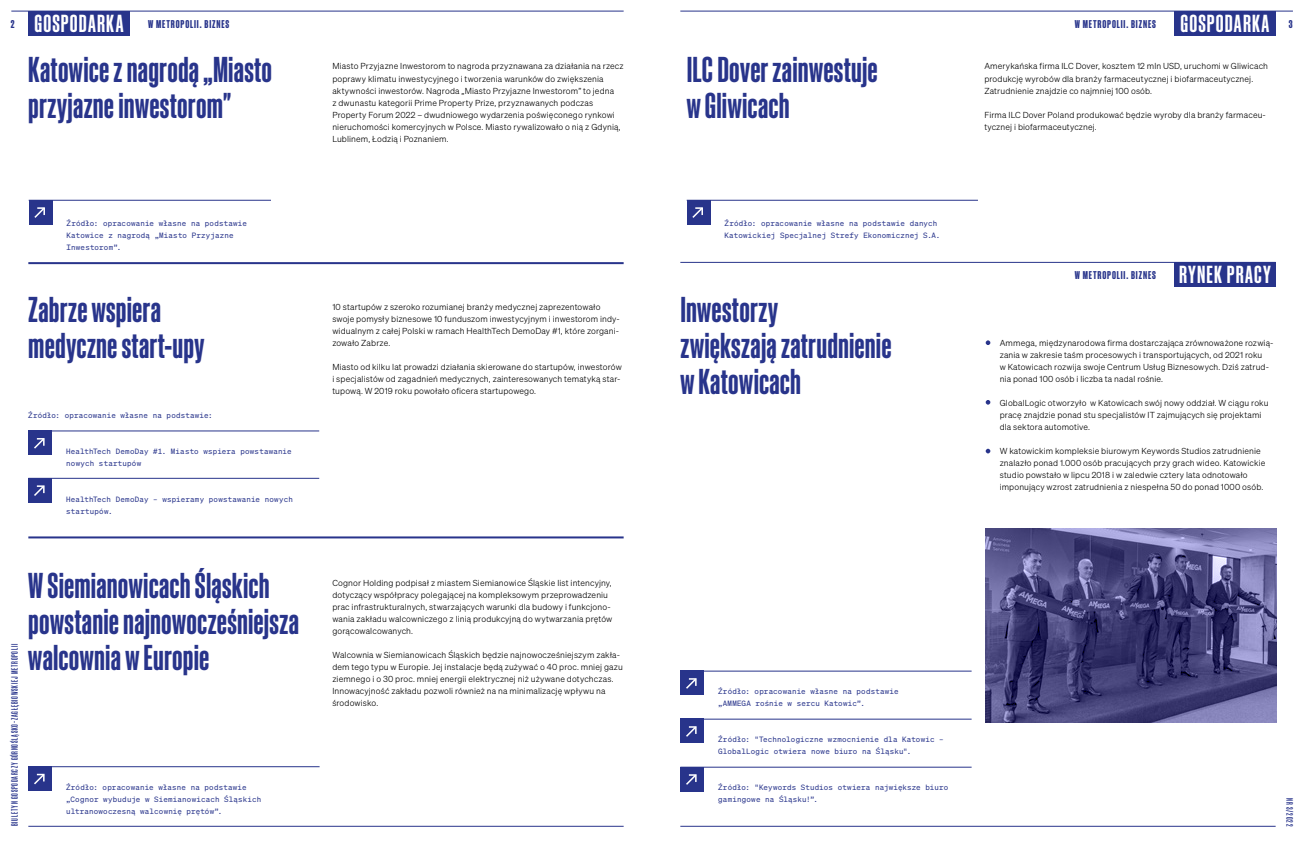
<style>
.page{position:relative;width:1304px;height:851px;background:#fff}
.page>*{position:absolute;margin:0;border:0;box-sizing:border-box;transform-origin:0 0}
.t1{font:600 35px/36px "Sohne Schmal";letter-spacing:.005em;color:#28348b}
.t2{font:600 24px "Sohne Schmal";letter-spacing:.045em;color:#fff}
.t3{font:11px "Sohne Schmal Dreiviertelfett";letter-spacing:.08em;color:#28348b}
.t4{font:9px "Sohne Schmal Kraftig";letter-spacing:.09em;color:#28348b}
.t5{font:8.5px/12px "Sohne Leicht";letter-spacing:.015em;color:#000}
.t6{font:7.5px/12px "Sohne Mono Buch";letter-spacing:.025em;color:#28348b}
.s1{font-family:"Sohne Schmal";font-weight:600;font-size:24px;color:#fff}
</style>
<div class="page">
<hr style="left:11px;top:11px;width:613px;height:1px;background:#28348b">
<hr style="left:680px;top:11px;width:613px;height:1px;background:#28348b">
<div style="left:28px;top:11px;width:102px;height:24px;background:#28348b"></div>
<div style="left:1174px;top:11px;width:102px;height:24px;background:#28348b"></div>
<hr style="left:28px;top:536px;width:596px;height:2px;background:#28348b">
<hr style="left:28px;top:262px;width:596px;height:2px;background:#28348b">
<hr style="left:680px;top:825px;width:596px;height:1px;background:#28348b">
<hr style="left:28px;top:825px;width:596px;height:1px;background:#28348b">
<hr style="left:28px;top:430px;width:291px;height:1px;background:#28348b">
<div style="left:28px;top:430px;width:24px;height:25px;background:#28348b"></div>
<svg style="left:34px;top:438px;width:11px;height:11px"></svg>
<hr style="left:28px;top:478px;width:291px;height:1px;background:#28348b">
<div style="left:28px;top:478px;width:24px;height:24px;background:#28348b"></div>
<svg style="left:34px;top:485px;width:11px;height:11px"></svg>
<hr style="left:680px;top:670px;width:292px;height:1px;background:#28348b">
<div style="left:680px;top:670px;width:24px;height:25px;background:#28348b"></div>
<svg style="left:686px;top:678px;width:11px;height:11px"></svg>
<hr style="left:680px;top:766px;width:292px;height:1px;background:#28348b">
<div style="left:680px;top:766px;width:24px;height:25px;background:#28348b"></div>
<svg style="left:686px;top:774px;width:11px;height:11px"></svg>
<hr style="left:680px;top:718px;width:292px;height:1px;background:#28348b">
<div style="left:680px;top:718px;width:24px;height:25px;background:#28348b"></div>
<svg style="left:686px;top:726px;width:11px;height:11px"></svg>
<hr style="left:28px;top:766px;width:292px;height:1px;background:#28348b">
<div style="left:28px;top:766px;width:24px;height:24px;background:#28348b"></div>
<svg style="left:34px;top:773px;width:11px;height:12px"></svg>
<hr style="left:687px;top:200px;width:291px;height:1px;background:#28348b">
<div style="left:687px;top:200px;width:24px;height:24px;background:#28348b"></div>
<svg style="left:692px;top:207px;width:11px;height:11px"></svg>
<svg style="left:986px;top:528px;width:291px;height:194px;background:#4f4d83"></svg>
<hr style="left:680px;top:262px;width:596px;height:1px;background:#28348b">
<div style="left:1174px;top:262px;width:102px;height:24px;background:#28348b"></div>
<hr style="left:29px;top:200px;width:242px;height:1px;background:#28348b">
<div style="left:29px;top:200px;width:24px;height:24px;background:#28348b"></div>
<svg style="left:34px;top:207px;width:11px;height:11px"></svg>
<svg style="left:986px;top:340px;width:4px;height:5px"></svg>
<svg style="left:986px;top:400px;width:4px;height:4px"></svg>
<svg style="left:986px;top:448px;width:4px;height:5px"></svg>
<p class="t3" style="left:11px;top:18px;width:220px">2 <span class="s1">GOSPODARKA</span> W METROPOLII. BIZNES</p>
<p class="t3" style="left:1075px;top:18px;width:196px">W METROPOLII. BIZNES <span class="s1">GOSPODARKA</span></p>
<h1 class="t1" style="left:28px;top:51px;width:245px">Katowice z nagrodą „Miasto przyjazne inwestorom"</h1>
<p class="t5" style="left:332px;top:60px;width:293px">Miasto Przyjazne Inwestorom to nagroda przyznawana za działania na rzecz poprawy klimatu inwestycyjnego i tworzenia warunków do zwiększenia aktywności inwestorów. Nagroda „Miasto Przyjazne Inwestorom” to jedna<br>z dwunastu kategorii Prime Property Prize, przyznawanych podczas Property Forum 2022 – dwudniowego wydarzenia poświęconego rynkowi nieruchomości komercyjnych w Polsce. Miasto rywalizowało o nią z Gdynią, Lublinem, Łodzią i Poznaniem.</p>
<h1 class="t1" style="left:687px;top:51px;width:192px">ILC Dover zainwestuje w Gliwicach</h1>
<p class="t5" style="left:984px;top:60px;width:285px">Amerykańska firma ILC Dover, kosztem 12 mln USD, uruchomi w Gliwicach produkcję wyrobów dla branży farmaceutycznej i biofarmaceutycznej.<br>Zatrudnienie znajdzie co najmniej 100 osób.</p>
<p class="t5" style="left:984px;top:108px;width:283px">Firma ILC Dover Poland produkować będzie wyroby dla branży farmaceu&shy;tycznej i biofarmaceutycznej.</p>
<p class="t3" style="left:1289px;top:18px;width:5px">3</p>
<p class="t6" style="left:67px;top:217px;width:182px">Źródło: opracowanie własne na podstawie<br>Katowice z nagrodą „Miasto Przyjazne<br>Inwestorom”.</p>
<h1 class="t1" style="left:28px;top:291px;width:178px">Zabrze wspiera medyczne start-upy</h1>
<p class="t6" style="left:28px;top:409px;width:186px">Źródło: opracowanie własne na podstawie:</p>
<p class="t6" style="left:66px;top:445px;width:227px">HealthTech DemoDay #1. Miasto wspiera powstawanie nowych startupów</p>
<p class="t6" style="left:66px;top:493px;width:228px">HealthTech DemoDay – wspieramy powstawanie nowych startupów.</p>
<p class="t4" style="left:10px;top:825px;width:184px;rotate:-90deg">BIULETYN GOSPODARCZY GÓRNOŚLĄSKO-ZAGŁĘBIOWSKIEJ METROPOLII</p>
<h1 class="t1" style="left:28px;top:567px;width:272px">W Siemianowicach Śląskich powstanie najnowocześniejsza walcownia w Europie</h1>
<p class="t6" style="left:66px;top:781px;width:196px">Źródło: opracowanie własne na podstawie „Cognor wybuduje w Siemianowicach Śląskich ultranowoczesną walcownię prętów”.</p>
<p class="t5" style="left:332px;top:300px;width:289px">10 startupów z szeroko rozumianej branży medycznej zaprezentowało swoje pomysły biznesowe 10 funduszom inwestycyjnym i inwestorom indy&shy;widualnym z całej Polski w ramach HealthTech DemoDay #1, które zorgani&shy;zowało Zabrze.</p>
<p class="t5" style="left:332px;top:360px;width:291px">Miasto od kilku lat prowadzi działania skierowane do startupów, inwestorów i specjalistów od zagadnień medycznych, zainteresowanych tematyką star&shy;tupową. W 2019 roku powołało oficera startupowego.</p>
<p class="t5" style="left:332px;top:576px;width:281px">Cognor Holding podpisał z miastem Siemianowice Śląskie list intencyjny, dotyczący współpracy polegającej na kompleksowym przeprowadzeniu prac infrastrukturalnych, stwarzających warunki dla budowy i funkcjono&shy;wania zakładu walcowniczego z linią produkcyjną do wytwarzania prętów gorącowalcowanych.</p>
<p class="t5" style="left:332px;top:648px;width:292px">Walcownia w Siemianowicach Śląskich będzie najnowocześniejszym zakła&shy;dem tego typu w Europie. Jej instalacje będą zużywać o 40 proc. mniej gazu ziemnego i o 30 proc. mniej energii elektrycznej niż używane dotychczas.<br>Innowacyjność zakładu pozwoli również na na minimalizację wpływu na środowisko.</p>
<p class="t6" style="left:725px;top:217px;width:217px">Źródło: opracowanie własne na podstawie danych<br>Katowickiej Specjalnej Strefy Ekonomicznej S.A.</p>
<h1 class="t1" style="left:680px;top:291px;width:213px">Inwestorzy<br>zwiększają zatrudnienie w Katowicach</h1>
<p class="t3" style="left:1075px;top:269px;width:83px">W METROPOLII. BIZNES</p>
<h2 class="t2" style="left:1179px;top:261px;width:93px">RYNEK PRACY</h2>
<p class="t5" style="left:1000px;top:336px;width:275px">Ammega, międzynarodowa firma dostarczająca zrównoważone rozwią&shy;zania w zakresie taśm procesowych i transportujących, od 2021 roku<br>w Katowicach rozwija swoje Centrum Usług Biznesowych. Dziś zatrud&shy;nia ponad 100 osób i liczba ta nadal rośnie.</p>
<p class="t5" style="left:1000px;top:396px;width:270px">GlobalLogic otworzyło w Katowicach swój nowy oddział. W ciągu roku pracę znajdzie ponad stu specjalistów IT zajmujących się projektami dla sektora automotive.</p>
<p class="t5" style="left:1000px;top:444px;width:267px">W katowickim kompleksie biurowym Keywords Studios zatrudnienie znalazło ponad 1.000 osób pracujących przy grach wideo. Katowickie studio powstało w lipcu 2018 i w zaledwie cztery lata odnotowało imponujący wzrost zatrudnienia z niespełna 50 do ponad 1000 osób.</p>
<p class="t6" style="left:718px;top:685px;width:182px">Źródło: opracowanie własne na podstawie „AMMEGA rośnie w sercu Katowic”.</p>
<p class="t6" style="left:718px;top:733px;width:227px">Źródło: "Technologiczne wzmocnienie dla Katowic –<br>GlobalLogic otwiera nowe biuro na Śląsku".</p>
<p class="t6" style="left:718px;top:781px;width:232px">Źródło: "Keywords Studios otwiera największe biuro gamingowe na Śląsku!”.</p>
<p class="t4" style="left:1294px;top:798px;width:29px;rotate:90deg">NR 3/2022</p>
</div>
